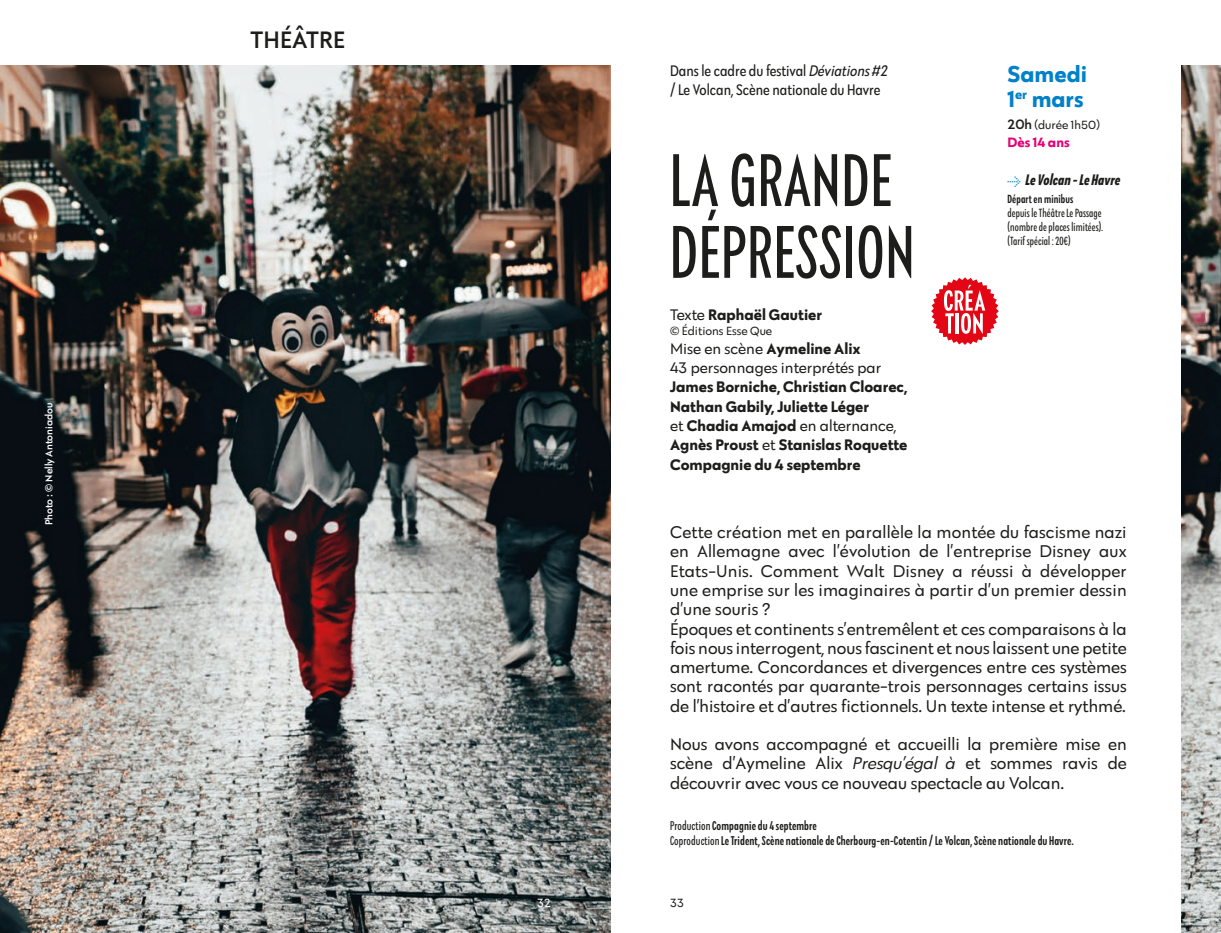
<style>
.page{position:relative;width:1221px;height:933px;background:#fff}
.page>*{position:absolute;margin:0;border:0;box-sizing:border-box;transform-origin:0 0}
.t1{font:condensed 77px/71.8px "Galatea";letter-spacing:.02em;color:#1d1d1b}
.t2{font:500 24.5px "Galatea";letter-spacing:.01em;color:#1d1d1b}
.t3{font:700 23.62px/24.5px "Galatea";color:#0081c9}
.t4{font:17.5px/19.2px "Galatea";color:#1d1d1b}
.t5{font:700 15.75px/19.2px "Galatea";color:#1d1d1b}
.t6{font:condensed 15.75px/18.9px "Galatea";color:#1d1d1b}
.t7{font:15.75px/19.2px "Galatea";color:#1d1d1b}
.t8{font:italic 700 condensed 15.75px "Galatea";letter-spacing:.01em;color:#1d1d1b}
.t9{font:700 14px "Galatea";color:#e50076}
.t10{font:500 condensed 13.12px/14.9px "Galatea";letter-spacing:.01em;color:#1d1d1b}
.t11{font:condensed 12.25px/14px "Galatea";letter-spacing:.01em;color:#1d1d1b;text-align:justify}
.t12{font:12.25px "Galatea";color:#1d1d1b}
.t13{font:500 condensed 12.25px "Galatea";letter-spacing:.01em;color:#1d1d1b}
.t14{font:12.25px "Galatea";color:#fff}
.t15{font:500 10.5px "Galatea";color:#fff}
.s1{font-style:italic}
.s2{font-weight:400}
.s3{font-weight:700}
.s4{font-weight:500;font-size:14px}
.s5{font-family:"Arrowstfb";font-weight:400;font-style:normal;font-stretch:normal;font-size:10.5px;color:#0081c9}
</style>
<div class="page">
<img style="left:1181px;top:65px;width:39px;height:868px">
<img style="left:0;top:65px;width:610px;height:868px">
<svg style="left:931px;top:277px;width:67px;height:68px"></svg>
<p class="t15" style="left:42px;top:525px;width:124px;rotate:-90deg">Photo : © Nelly Antoniadou</p>
<h2 class="t2" style="left:250px;top:24px;width:96px">THÉÂTRE</h2>
<p class="t14" style="left:537px;top:895px;width:15px">32</p>
<p class="t6" style="left:670px;top:61px;width:219px">Dans le cadre du festival <span class="s1">Déviations #2 </span>/ Le Volcan, Scène nationale du Havre</p>
<h1 class="t1" style="left:670px;top:142px;width:246px">LA GRANDE<br>DÉPRESSION</h1>
<p class="t5" style="left:670px;top:304px;width:153px"><span class="s2">Texte</span> Raphaël Gautier</p>
<p class="t12" style="left:670px;top:322px;width:104px">© Éditions Esse Que</p>
<p class="t7" style="left:670px;top:338px;width:213px">Mise en scène <span class="s3">Aymeline Alix<br></span>43 personnages interprétés par</p>
<p class="t5" style="left:670px;top:377px;width:239px">James Borniche, Christian Cloarec,<br>Nathan Gabily, Juliette Léger<br><span class="s2">et</span> Chadia Amajod <span class="s2">en alternance,<br></span>Agnès Proust <span class="s2">et</span> Stanislas Roquette<br>Compagnie du 4 septembre</p>
<h3 class="t3" style="left:1007px;top:61px;width:81px">Samedi<br>1<sup>er</sup> mars</h3>
<p class="t12" style="left:1007px;top:117px;width:94px"><span class="s4">20h</span> (durée 1h50)</p>
<p class="t9" style="left:1007px;top:133px;width:64px">Dès 14 ans</p>
<p class="t8" style="left:1007px;top:170px;width:114px"><span class="s5">G</span> Le Volcan - Le Havre</p>
<p class="t13" style="left:1007px;top:191px;width:67px">Départ en minibus</p>
<p class="t11" style="left:1007px;top:205px;width:97px">depuis le Théâtre Le Passage (nombre de places limitées). (Tarif spécial : 20€)</p>
<p class="t4" style="left:670px;top:522px;width:458px">Cette création met en parallèle la montée du fascisme nazi en Allemagne avec l’évolution de l’entreprise Disney aux Etats-Unis. Comment Walt Disney a réussi à développer une emprise sur les imaginaires à partir d’un premier dessin d’une souris ?<br>Époques et continents s’entremêlent et ces comparaisons à la fois nous interrogent, nous fascinent et nous laissent une petite amertume. Concordances et divergences entre ces systèmes sont racontés par quarante-trois personnages certains issus de l’histoire et d’autres fictionnels. Un texte intense et rythmé.</p>
<p class="t4" style="left:670px;top:734px;width:458px;text-align:justify">Nous avons accompagné et accueilli la première mise en scène d’Aymeline Alix <span class="s1">Presqu’égal à</span> et sommes ravis de découvrir avec vous ce nouveau spectacle au Volcan.</p>
<p class="t10" style="left:670px;top:818px;width:405px"><span class="s2">Production</span> Compagnie du 4 septembre<br><span class="s2">Coproduction</span> Le Trident, Scène nationale de Cherbourg-en-Cotentin / Le Volcan, Scène nationale du Havre.</p>
<p class="t12" style="left:670px;top:895px;width:15px">33</p>
</div>
